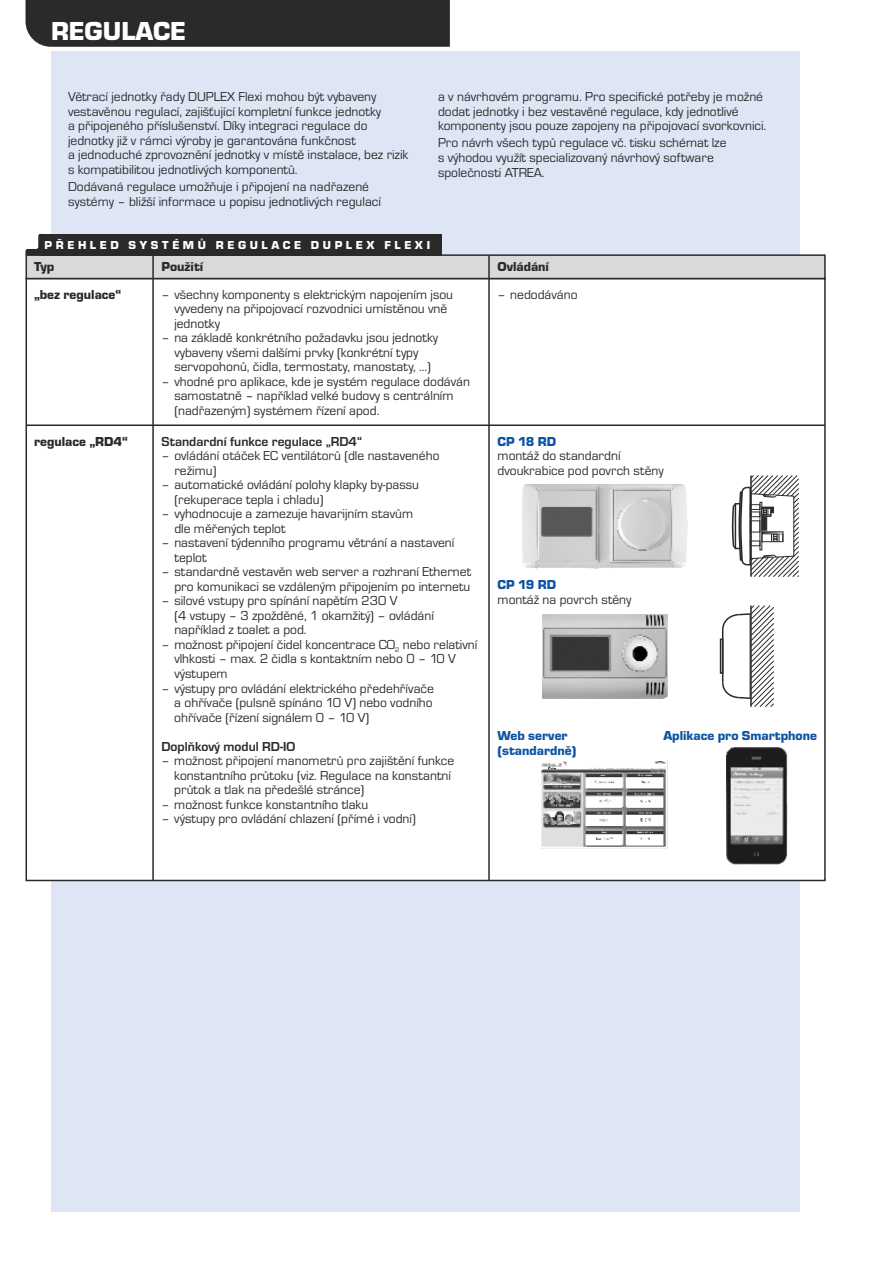
<style>
.page{position:relative;width:893px;height:1263px;background:#fff}
.page>*{position:absolute;margin:0;border:0;box-sizing:border-box;transform-origin:0 0}
.t1{font:27px "Eurostile TEE Blac";color:#fff}
.t2{font:13.5px/14.5px "Eurostile TEE";color:#2b2929}
.t3{font:13.5px/14.9px "Eurostile TEE Blac";color:#0d54a1}
.t4{font:700 13.5px "Eurostile TEE";color:#2b2929}
.t5{font:13.5px "Eurostile TEE Blac";color:#2b2929}
.t6{font:12px "Eurostile TEE Blac";letter-spacing:.3em;color:#fff}
.t7{font:6.75px "Eurostile TEE";color:#2b2929}
</style>
<div class="page">
<div style="left:51px;top:51px;width:748px;height:1161px;background:#dee6f5"></div>
<div style="left:26px;top:0;width:424px;height:47px;background:#2b2929"></div>
<div style="left:25px;top:280px;width:801px;height:602px;background:#fff"></div>
<svg style="left:25px;top:234px;width:801px;height:46px"></svg>
<div style="left:42px;top:234px;width:400px;height:21px;background:#2b2929"></div>
<hr style="left:152px;top:255px;width:2px;height:625px;background:#2b2929">
<hr style="left:488px;top:255px;width:2px;height:625px;background:#2b2929">
<hr style="left:26px;top:424px;width:799px;height:2px;background:#2b2929">
<svg style="left:731px;top:474px;width:69px;height:104px;background:#c8c7c7"></svg>
<div style="left:720px;top:638px;width:3px;height:36px;border:2px solid #2b2929"></div>
<svg style="left:721px;top:604px;width:54px;height:104px;background:#d9d8d8"></svg>
<img style="left:523px;top:484px;width:164px;height:85px">
<img style="left:542px;top:614px;width:127px;height:85px">
<img style="left:541px;top:760px;width:126px;height:89px">
<img style="left:727px;top:748px;width:60px;height:117px">
<h1 class="t1" style="left:51px;top:22px;width:136px">REGULACE</h1>
<p class="t2" style="left:68px;top:91px;width:342px">Větrací jednotky řady DUPLEX Flexi mohou být vybaveny vestavěnou regulací, zajišťující kompletní funkce jednotky<br>a připojeného příslušenství. Díky integraci regulace do jednotky již v rámci výroby je garantována funkčnost<br>a jednoduché zprovoznění jednotky v místě instalace, bez rizik s kompatibilitou jednotlivých komponentů.</p>
<p class="t2" style="left:68px;top:181px;width:314px">Dodávaná regulace umožňuje i připojení na nadřazené systémy – bližší informace u popisu jednotlivých regulací</p>
<p class="t2" style="left:438px;top:91px;width:330px">a v návrhovém programu. Pro specifické potřeby je možné dodat jednotky i bez vestavěné regulace, kdy jednotlivé komponenty jsou pouze zapojeny na připojovací svorkovnici.</p>
<p class="t2" style="left:438px;top:137px;width:290px">Pro návrh všech typů regulace vč. tisku schémat lze s výhodou využít specializovaný návrhový software společnosti ATREA.</p>
<p class="t6" style="left:45px;top:241px;width:387px">PŘEHLED SYSTÉMŮ REGULACE DUPLEX FLEXI</p>
<p class="t5" style="left:34px;top:262px;width:22px">Typ</p>
<p class="t5" style="left:162px;top:262px;width:43px">Použití</p>
<p class="t5" style="left:497px;top:262px;width:53px">Ovládání</p>
<p class="t5" style="left:34px;top:290px;width:89px">„bez regulace“</p>
<p class="t2" style="left:174px;top:288px;width:280px;text-indent:-13px">– všechny komponenty s elektrickým napojením jsou vyvedeny na připojovací rozvodnici umístěnou vně jednotky</p>
<p class="t2" style="left:162px;top:332px;width:278px;text-align:center">– na základě konkrétního požadavku jsou jednotky vybaveny všemi dalšími prvky (konkrétní typy servopohonů, čidla, termostaty, manostaty, ...)</p>
<p class="t2" style="left:174px;top:375px;width:297px;text-indent:-13px">– vhodné pro aplikace, kde je systém regulace dodáván samostatně – například velké budovy s centrálním (nadřazeným) systémem řízení apod.</p>
<p class="t2" style="left:497px;top:288px;width:82px">– nedodáváno</p>
<p class="t5" style="left:34px;top:437px;width:96px">regulace „RD4“</p>
<p class="t4" style="left:162px;top:437px;width:202px">Standardní funkce regulace „RD4“</p>
<p class="t2" style="left:174px;top:450px;width:267px;text-indent:-13px">– ovládání otáček EC ventilátorů (dle nastaveného režimu)</p>
<p class="t2" style="left:174px;top:479px;width:246px;text-indent:-13px">– automatické ovládání polohy klapky by-passu (rekuperace tepla i chladu)</p>
<p class="t2" style="left:174px;top:508px;width:240px;text-indent:-13px">– vyhodnocuje a zamezuje havarijním stavům dle měřených teplot</p>
<p class="t2" style="left:174px;top:537px;width:282px;text-indent:-13px">– nastavení týdenního programu větrání a nastavení teplot</p>
<p class="t2" style="left:162px;top:566px;width:311px;text-align:right">– standardně vestavěn web server a rozhraní Ethernet pro komunikaci se vzdáleným připojením po internetu</p>
<p class="t2" style="left:174px;top:595px;width:261px;text-indent:-13px">– silové vstupy pro spínání napětím 230 V<br>(4 vstupy – 3 zpožděné, 1 okamžitý) – ovládání například z toalet a pod.</p>
<p class="t2" style="left:162px;top:638px;width:317px">– možnost připojení čidel koncentrace CO nebo relativní</p>
<p class="t7" style="left:395px;top:647px;width:6px">2</p>
<p class="t2" style="left:174px;top:653px;width:283px">vlhkosti – max. 2 čidla s kontaktním nebo 0 – 10 V výstupem</p>
<p class="t2" style="left:174px;top:682px;width:261px;text-align:justify;text-indent:-13px">– výstupy pro ovládání elektrického předehřívače a ohřívače (pulsně spínáno 10 V) nebo vodního ohřívače (řízení signálem 0 – 10 V)</p>
<p class="t4" style="left:162px;top:742px;width:135px">Doplňkový modul RD-IO</p>
<p class="t2" style="left:174px;top:755px;width:281px;text-indent:-13px">– možnost připojení manometrů pro zajištění funkce konstantního průtoku (viz. Regulace na konstantní průtok a tlak na předešlé stránce)</p>
<p class="t2" style="left:162px;top:798px;width:208px">– možnost funkce konstantního tlaku</p>
<p class="t2" style="left:162px;top:813px;width:256px">– výstupy pro ovládání chlazení (přímé i vodní)</p>
<p class="t3" style="left:497px;top:435px;width:60px">CP 18 RD</p>
<p class="t2" style="left:497px;top:450px;width:168px">montáž do standardní dvoukrabice pod povrch stěny</p>
<p class="t3" style="left:497px;top:579px;width:60px">CP 19 RD</p>
<p class="t2" style="left:497px;top:593px;width:135px">montáž na povrch stěny</p>
<p class="t3" style="left:497px;top:729px;width:80px">Web server (standardně)</p>
<p class="t3" style="left:663px;top:729px;width:155px">Aplikace pro Smartphone</p>
</div>
